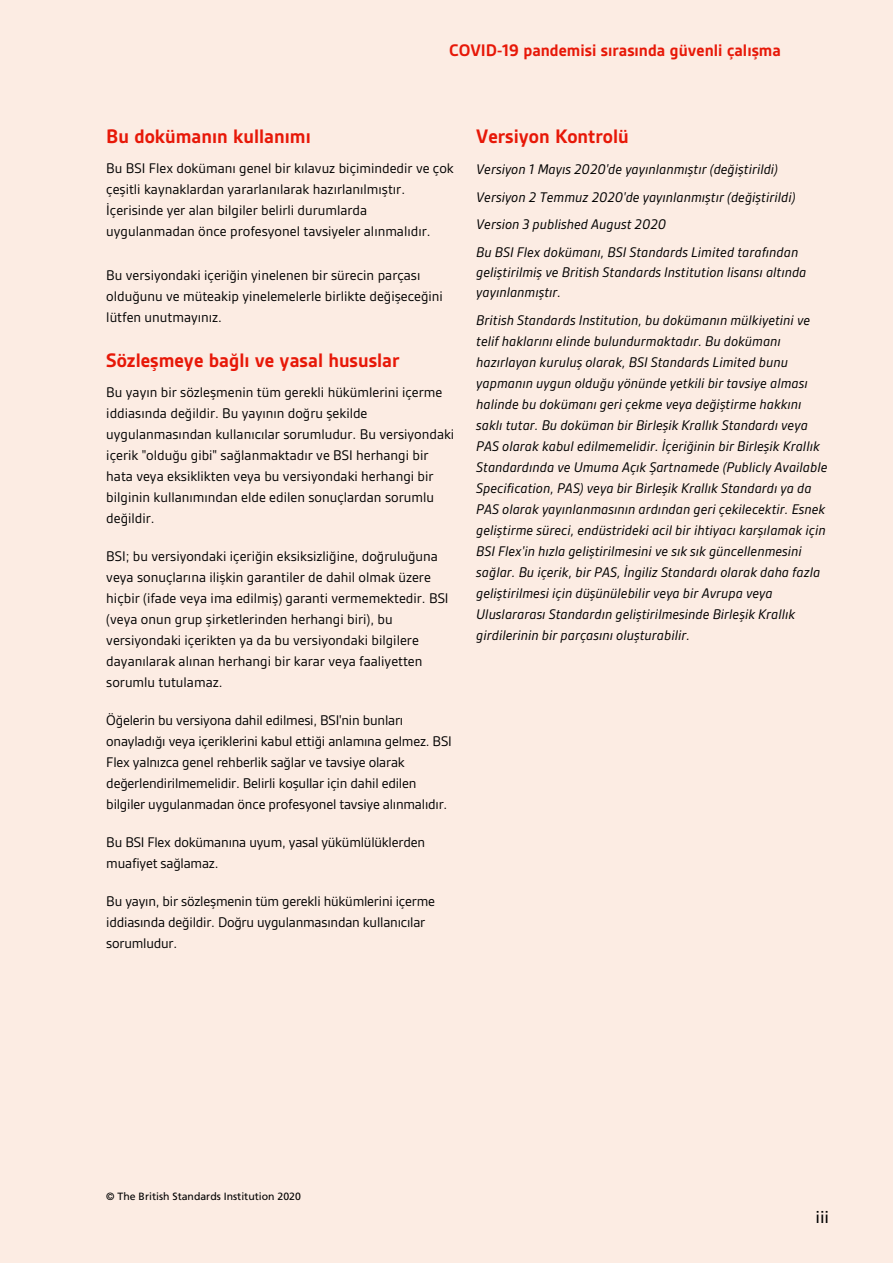
<style>
.page{position:relative;width:893px;height:1263px;background:#fcece3}
.page>*{position:absolute;margin:0;border:0;box-sizing:border-box;transform-origin:0 0}
.BODY_COPY__4mm{font:700 21px "Gesta";color:#e71808}
.t1{font:700 18px "Gesta";color:#e71808}
.t2{font:16.5px "Frutiger";color:#000}
.BODY_COPY__4mm-2{font:15px/21px "Gesta";color:#000}
.BODY_COPY__4mm-3{font:italic 15px/21px "Gesta";color:#000}
.BODY_COPY__4mm-4{font:10.5px "Frutiger";color:#000}
</style>
<div class="page">
<p class="t1" style="left:449px;top:40px;width:333px">COVID-19 pandemisi sırasında güvenli çalışma</p>
<p class="BODY_COPY__4mm" style="left:106px;top:124px;width:206px">Bu dokümanın kullanımı</p>
<p class="BODY_COPY__4mm-2" style="left:106px;top:158px;width:349px">Bu BSI Flex dokümanı genel bir kılavuz biçimindedir ve çok çeşitli kaynaklardan yararlanılarak hazırlanılmıştır.<br>İçerisinde yer alan bilgiler belirli durumlarda uygulanmadan önce profesyonel tavsiyeler alınmalıdır.</p>
<p class="BODY_COPY__4mm-2" style="left:106px;top:264px;width:338px">Bu versiyondaki içeriğin yinelenen bir sürecin parçası olduğunu ve müteakip yinelemelerle birlikte değişeceğini lütfen unutmayınız.</p>
<p class="BODY_COPY__4mm" style="left:106px;top:348px;width:295px">Sözleşmeye bağlı ve yasal hususlar</p>
<p class="BODY_COPY__4mm-2" style="left:106px;top:382px;width:350px">Bu yayın bir sözleşmenin tüm gerekli hükümlerini içerme iddiasında değildir. Bu yayının doğru şekilde uygulanmasından kullanıcılar sorumludur. Bu versiyondaki içerik "olduğu gibi" sağlanmaktadır ve BSI herhangi bir hata veya eksiklikten veya bu versiyondaki herhangi bir bilginin kullanımından elde edilen sonuçlardan sorumlu değildir.</p>
<p class="BODY_COPY__4mm-2" style="left:106px;top:546px;width:344px">BSI; bu versiyondaki içeriğin eksiksizliğine, doğruluğuna veya sonuçlarına ilişkin garantiler de dahil olmak üzere hiçbir (ifade veya ima edilmiş) garanti vermemektedir. BSI (veya onun grup şirketlerinden herhangi biri), bu versiyondaki içerikten ya da bu versiyondaki bilgilere dayanılarak alınan herhangi bir karar veya faaliyetten sorumlu tutulamaz.</p>
<p class="BODY_COPY__4mm-2" style="left:106px;top:710px;width:347px">Öğelerin bu versiyona dahil edilmesi, BSI'nin bunları onayladığı veya içeriklerini kabul ettiği anlamına gelmez. BSI Flex yalnızca genel rehberlik sağlar ve tavsiye olarak değerlendirilmemelidir. Belirli koşullar için dahil edilen bilgiler uygulanmadan önce profesyonel tavsiye alınmalıdır.</p>
<p class="BODY_COPY__4mm-2" style="left:106px;top:832px;width:320px">Bu BSI Flex dokümanına uyum, yasal yükümlülüklerden muafiyet sağlamaz.</p>
<p class="BODY_COPY__4mm-2" style="left:106px;top:891px;width:330px">Bu yayın, bir sözleşmenin tüm gerekli hükümlerini içerme iddiasında değildir. Doğru uygulanmasından kullanıcılar sorumludur.</p>
<p class="BODY_COPY__4mm" style="left:476px;top:124px;width:154px">Versiyon Kontrolü</p>
<p class="BODY_COPY__4mm-3" style="left:476px;top:155px;width:324px;line-height:27.5px">Versiyon 1 Mayıs 2020'de yayınlanmıştır (değiştirildi)<br>Versiyon 2 Temmuz 2020'de yayınlanmıştır (değiştirildi)<br>Version 3 published August 2020<br>Bu BSI Flex dokümanı, BSI Standards Limited tarafından</p>
<p class="BODY_COPY__4mm-3" style="left:476px;top:262px;width:332px;line-height:20px">geliştirilmiş ve British Standards Institution lisansı altında yayınlanmıştır.</p>
<p class="BODY_COPY__4mm-3" style="left:476px;top:310px;width:353px">British Standards Institution, bu dokümanın mülkiyetini ve telif haklarını elinde bulundurmaktadır. Bu dokümanı hazırlayan kuruluş olarak, BSI Standards Limited bunu yapmanın uygun olduğu yönünde yetkili bir tavsiye alması halinde bu dokümanı geri çekme veya değiştirme hakkını saklı tutar. Bu doküman bir Birleşik Krallık Standardı veya PAS olarak kabul edilmemelidir. İçeriğinin bir Birleşik Krallık Standardında ve Umuma Açık Şartnamede (Publicly Available Specification, PAS) veya bir Birleşik Krallık Standardı ya da PAS olarak yayınlanmasının ardından geri çekilecektir. Esnek geliştirme süreci, endüstrideki acil bir ihtiyacı karşılamak için BSI Flex'in hızla geliştirilmesini ve sık sık güncellenmesini sağlar. Bu içerik, bir PAS, İngiliz Standardı olarak daha fazla geliştirilmesi için düşünülebilir veya bir Avrupa veya Uluslararası Standardın geliştirilmesinde Birleşik Krallık girdilerinin bir parçasını oluşturabilir.</p>
<p class="BODY_COPY__4mm-4" style="left:106px;top:1190px;width:196px">© The British Standards Institution 2020</p>
<p class="t2" style="left:815px;top:1207px;width:15px">iii</p>
</div>
